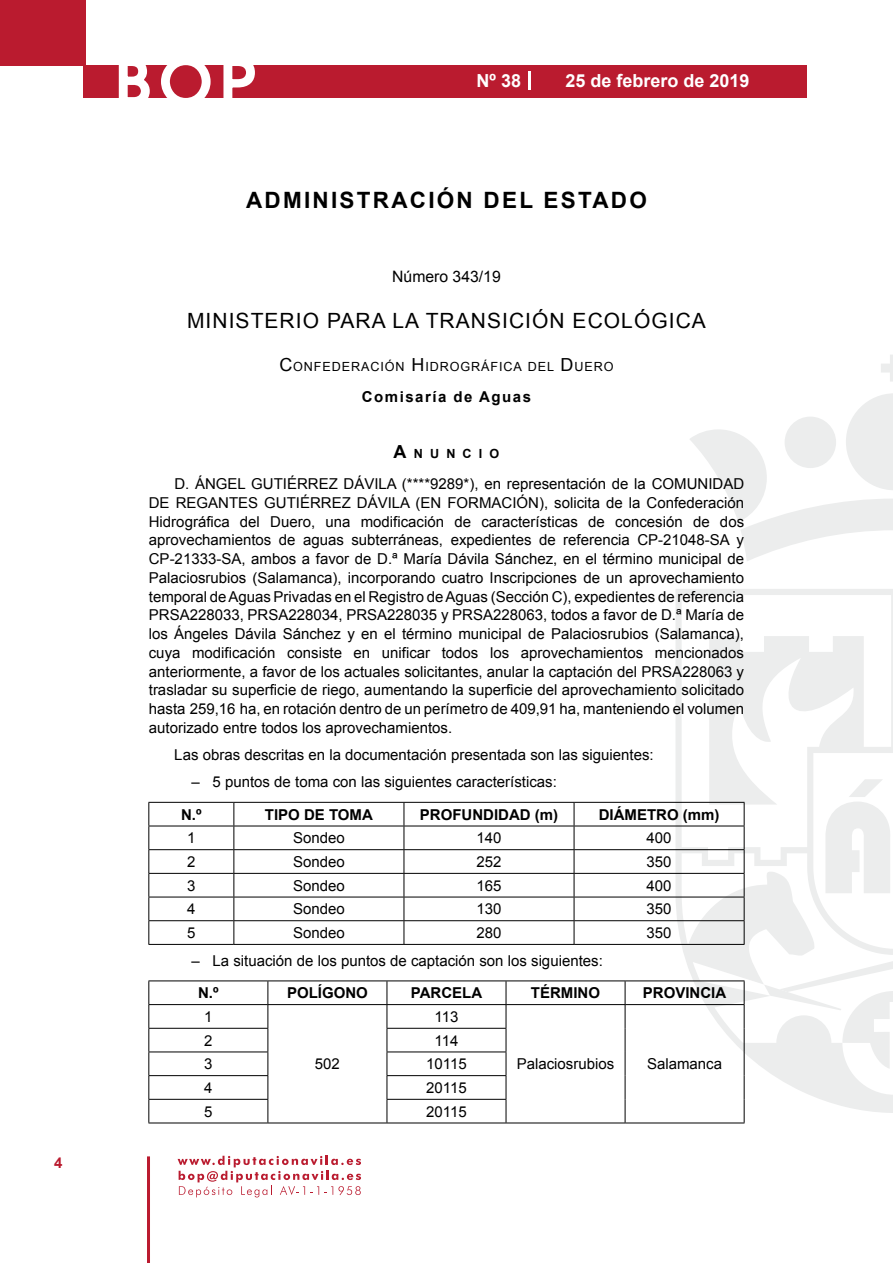
<style>
.page{position:relative;width:893px;height:1263px;background:#fff}
.page>*{position:absolute;margin:0;border:0;box-sizing:border-box;transform-origin:0 0}
.t1{font:500 61.5px "Avant Garde";color:#fff}
.t2{font:700 22.5px "Arial";letter-spacing:.1em;color:#000}
.t3{font:21px "Arial";letter-spacing:.05em;color:#000}
.t4{font:700 18px "Arial";color:#fff}
.t5{font:15.75px "Arial";color:#000}
.t6{font:15px/18.8px "Arial";color:#000;text-align:justify}
.t7{font:700 15px "Arial";color:#000}
.t8{font:700 15px "Arial";letter-spacing:.1em;color:#000}
.t9{font:700 15px "Arial";color:#ba1b2f}
.t10{font:12.6px "Arial";letter-spacing:.07em;color:#000}
.t11{font:700 12.6px "Arial";letter-spacing:.57em;color:#000}
.s1{font-size:18px}
</style>
<div class="page">
<svg style="left:178px;top:1156px;width:183px;height:41px"></svg>
<hr style="left:147px;top:1156px;width:3px;height:107px;background:#ba1b2f">
<div style="left:0;top:0;width:85px;height:66px;background:#ba1b2f"></div>
<div style="left:84px;top:65px;width:723px;height:33px;background:#ba1b2f"></div>
<svg style="left:118px;top:65px;width:32px;height:33px"></svg>
<svg style="left:161px;top:65px;width:50px;height:33px"></svg>
<svg style="left:223px;top:65px;width:32px;height:33px"></svg>
<svg style="left:529px;top:71px;width:2px;height:19px"></svg>
<svg style="left:881px;top:355px;width:12px;height:27px"></svg>
<svg style="left:690px;top:393px;width:203px;height:168px"></svg>
<svg style="left:675px;top:589px;width:218px;height:524px"></svg>
<svg style="left:764px;top:984px;width:129px;height:86px"></svg>
<svg style="left:825px;top:779px;width:66px;height:114px"></svg>
<hr style="left:148px;top:802px;width:86px;height:1px;background:#000">
<hr style="left:234px;top:802px;width:170px;height:1px;background:#000">
<hr style="left:404px;top:802px;width:170px;height:1px;background:#000">
<hr style="left:574px;top:802px;width:170px;height:1px;background:#000">
<hr style="left:148px;top:826px;width:86px;height:1px;background:#000">
<hr style="left:234px;top:826px;width:170px;height:1px;background:#000">
<hr style="left:404px;top:826px;width:170px;height:1px;background:#000">
<hr style="left:574px;top:826px;width:170px;height:1px;background:#000">
<hr style="left:148px;top:849px;width:86px;height:1px;background:#000">
<hr style="left:234px;top:849px;width:170px;height:1px;background:#000">
<hr style="left:404px;top:849px;width:170px;height:1px;background:#000">
<hr style="left:574px;top:849px;width:170px;height:1px;background:#000">
<hr style="left:148px;top:873px;width:86px;height:1px;background:#000">
<hr style="left:234px;top:873px;width:170px;height:1px;background:#000">
<hr style="left:404px;top:873px;width:170px;height:1px;background:#000">
<hr style="left:574px;top:873px;width:170px;height:1px;background:#000">
<hr style="left:148px;top:897px;width:86px;height:1px;background:#000">
<hr style="left:234px;top:897px;width:170px;height:1px;background:#000">
<hr style="left:404px;top:897px;width:170px;height:1px;background:#000">
<hr style="left:574px;top:897px;width:170px;height:1px;background:#000">
<hr style="left:148px;top:920px;width:86px;height:1px;background:#000">
<svg style="left:148px;top:803px;width:1px;height:141px"></svg>
<hr style="left:234px;top:920px;width:170px;height:1px;background:#000">
<svg style="left:233px;top:803px;width:1px;height:141px"></svg>
<hr style="left:404px;top:920px;width:170px;height:1px;background:#000">
<svg style="left:404px;top:803px;width:1px;height:141px"></svg>
<hr style="left:574px;top:920px;width:170px;height:1px;background:#000">
<svg style="left:574px;top:803px;width:1px;height:141px"></svg>
<svg style="left:744px;top:803px;width:1px;height:141px"></svg>
<hr style="left:148px;top:944px;width:86px;height:1px;background:#000">
<hr style="left:234px;top:944px;width:170px;height:1px;background:#000">
<hr style="left:404px;top:944px;width:170px;height:1px;background:#000">
<hr style="left:574px;top:944px;width:170px;height:1px;background:#000">
<hr style="left:148px;top:980px;width:120px;height:1px;background:#000">
<hr style="left:268px;top:980px;width:119px;height:1px;background:#000">
<hr style="left:387px;top:980px;width:119px;height:1px;background:#000">
<hr style="left:506px;top:980px;width:119px;height:1px;background:#000">
<hr style="left:625px;top:980px;width:119px;height:1px;background:#000">
<hr style="left:148px;top:1004px;width:120px;height:1px;background:#000">
<hr style="left:268px;top:1004px;width:119px;height:1px;background:#000">
<hr style="left:268px;top:1122px;width:119px;height:1px;background:#000">
<hr style="left:387px;top:1004px;width:119px;height:1px;background:#000">
<hr style="left:506px;top:1004px;width:119px;height:1px;background:#000">
<hr style="left:625px;top:1004px;width:119px;height:1px;background:#000">
<svg style="left:625px;top:981px;width:1px;height:141px"></svg>
<svg style="left:744px;top:981px;width:1px;height:141px"></svg>
<hr style="left:506px;top:1122px;width:119px;height:1px;background:#000">
<hr style="left:625px;top:1122px;width:119px;height:1px;background:#000">
<hr style="left:148px;top:1028px;width:120px;height:1px;background:#000">
<hr style="left:387px;top:1028px;width:119px;height:1px;background:#000">
<hr style="left:148px;top:1051px;width:120px;height:1px;background:#000">
<hr style="left:387px;top:1051px;width:119px;height:1px;background:#000">
<hr style="left:148px;top:1075px;width:120px;height:1px;background:#000">
<hr style="left:387px;top:1075px;width:119px;height:1px;background:#000">
<hr style="left:148px;top:1099px;width:120px;height:1px;background:#000">
<svg style="left:148px;top:981px;width:1px;height:141px"></svg>
<svg style="left:267px;top:981px;width:1px;height:141px"></svg>
<hr style="left:148px;top:1122px;width:120px;height:1px;background:#000">
<hr style="left:387px;top:1099px;width:119px;height:1px;background:#000">
<svg style="left:387px;top:981px;width:1px;height:141px"></svg>
<svg style="left:506px;top:981px;width:1px;height:141px"></svg>
<hr style="left:387px;top:1122px;width:119px;height:1px;background:#000">
<p class="t9" style="left:54px;top:1153px;width:10px">4</p>
<h1 class="t1" style="left:115px;top:44px;width:141px">BOP</h1>
<p class="t4" style="left:477px;top:69px;width:46px">Nº 38</p>
<p class="t4" style="left:565px;top:69px;width:186px">25 de febrero de 2019</p>
<h2 class="t2" style="left:246px;top:185px;width:402px">ADMINISTRACIÓN DEL ESTADO</h2>
<p class="t5" style="left:392px;top:266px;width:110px">Número 343/19</p>
<h3 class="t3" style="left:187px;top:307px;width:520px">MINISTERIO PARA LA TRANSICIÓN ECOLÓGICA</h3>
<p class="t10" style="left:279px;top:359px;width:336px"><span class="s1">C</span>ONFEDERACIÓN <span class="s1">H</span>IDROGRÁFICA DEL <span class="s1">D</span>UERO</p>
<p class="t8" style="left:362px;top:387px;width:171px">Comisaría de Aguas</p>
<p class="t11" style="left:394px;top:445px;width:107px"><span class="s1">A</span>NUNCIO</p>
<p class="t6" style="left:149px;top:475px;width:597px;text-indent:26px">D. ÁNGEL GUTIÉRREZ DÁVILA (****9289*), en representación de la COMUNIDAD DE REGANTES GUTIÉRREZ DÁVILA (EN FORMACIÓN), solicita de la Confederación Hidrográfica del Duero, una modificación de características de concesión de dos aprovechamientos de aguas subterráneas, expedientes de referencia CP-21048-SA y CP-21333-SA, ambos a favor de D.ª María Dávila Sánchez, en el término municipal de Palaciosrubios (Salamanca), incorporando cuatro Inscripciones de un aprovechamiento temporal de Aguas Privadas en el Registro de Aguas (Sección C), expedientes de referencia PRSA228033, PRSA228034, PRSA228035 y PRSA228063, todos a favor de D.ª María de los Ángeles Dávila Sánchez y en el término municipal de Palaciosrubios (Salamanca), cuya modificación consiste en unificar todos los aprovechamientos mencionados anteriormente, a favor de los actuales solicitantes, anular la captación del PRSA228063 y trasladar su superficie de riego, aumentando la superficie del aprovechamiento solicitado hasta 259,16 ha, en rotación dentro de un perímetro de 409,91 ha, manteniendo el volumen autorizado entre todos los aprovechamientos.</p>
<p class="t6" style="left:174px;top:746px;width:481px">Las obras descritas en la documentación presentada son las siguientes:</p>
<p class="t6" style="left:191px;top:773px;width:367px">– 5 puntos de toma con las siguientes características:</p>
<p class="t7" style="left:181px;top:804px;width:22px">N.º</p>
<p class="t7" style="left:265px;top:804px;width:110px">TIPO DE TOMA</p>
<p class="t7" style="left:420px;top:804px;width:140px">PROFUNDIDAD (m)</p>
<p class="t7" style="left:599px;top:804px;width:122px">DIÁMETRO (mm)</p>
<p class="t6" style="left:187px;top:829px;width:10px">1</p>
<p class="t6" style="left:293px;top:829px;width:53px">Sondeo</p>
<p class="t6" style="left:476px;top:829px;width:27px">140</p>
<p class="t6" style="left:647px;top:829px;width:27px">400</p>
<p class="t6" style="left:187px;top:852px;width:10px">2</p>
<p class="t6" style="left:293px;top:852px;width:53px">Sondeo</p>
<p class="t6" style="left:476px;top:852px;width:27px">252</p>
<p class="t6" style="left:647px;top:852px;width:27px">350</p>
<p class="t6" style="left:187px;top:876px;width:10px">3</p>
<p class="t6" style="left:293px;top:876px;width:53px">Sondeo</p>
<p class="t6" style="left:476px;top:876px;width:27px">165</p>
<p class="t6" style="left:647px;top:876px;width:27px">400</p>
<p class="t6" style="left:187px;top:900px;width:10px">4</p>
<p class="t6" style="left:293px;top:900px;width:53px">Sondeo</p>
<p class="t6" style="left:476px;top:900px;width:27px">130</p>
<p class="t6" style="left:647px;top:900px;width:27px">350</p>
<p class="t6" style="left:187px;top:923px;width:10px">5</p>
<p class="t6" style="left:293px;top:923px;width:53px">Sondeo</p>
<p class="t6" style="left:476px;top:923px;width:27px">280</p>
<p class="t6" style="left:647px;top:923px;width:27px">350</p>
<p class="t6" style="left:191px;top:951px;width:413px">– La situación de los puntos de captación son los siguientes:</p>
<p class="t7" style="left:198px;top:983px;width:22px">N.º</p>
<p class="t7" style="left:287px;top:983px;width:82px">POLÍGONO</p>
<p class="t7" style="left:411px;top:983px;width:73px">PARCELA</p>
<p class="t7" style="left:531px;top:983px;width:71px">TÉRMINO</p>
<p class="t7" style="left:643px;top:983px;width:85px">PROVINCIA</p>
<p class="t6" style="left:204px;top:1007px;width:10px">1</p>
<p class="t6" style="left:315px;top:1055px;width:27px">502</p>
<p class="t6" style="left:434px;top:1007px;width:25px">113</p>
<p class="t6" style="left:204px;top:1031px;width:10px">2</p>
<p class="t6" style="left:434px;top:1031px;width:25px">114</p>
<p class="t6" style="left:204px;top:1055px;width:10px">3</p>
<p class="t6" style="left:426px;top:1055px;width:42px">10115</p>
<p class="t6" style="left:204px;top:1078px;width:10px">4</p>
<p class="t6" style="left:426px;top:1078px;width:42px">20115</p>
<p class="t6" style="left:204px;top:1102px;width:10px">5</p>
<p class="t6" style="left:426px;top:1102px;width:42px">20115</p>
<p class="t6" style="left:517px;top:1055px;width:99px">Palaciosrubios</p>
<p class="t6" style="left:647px;top:1055px;width:77px">Salamanca</p>
</div>
